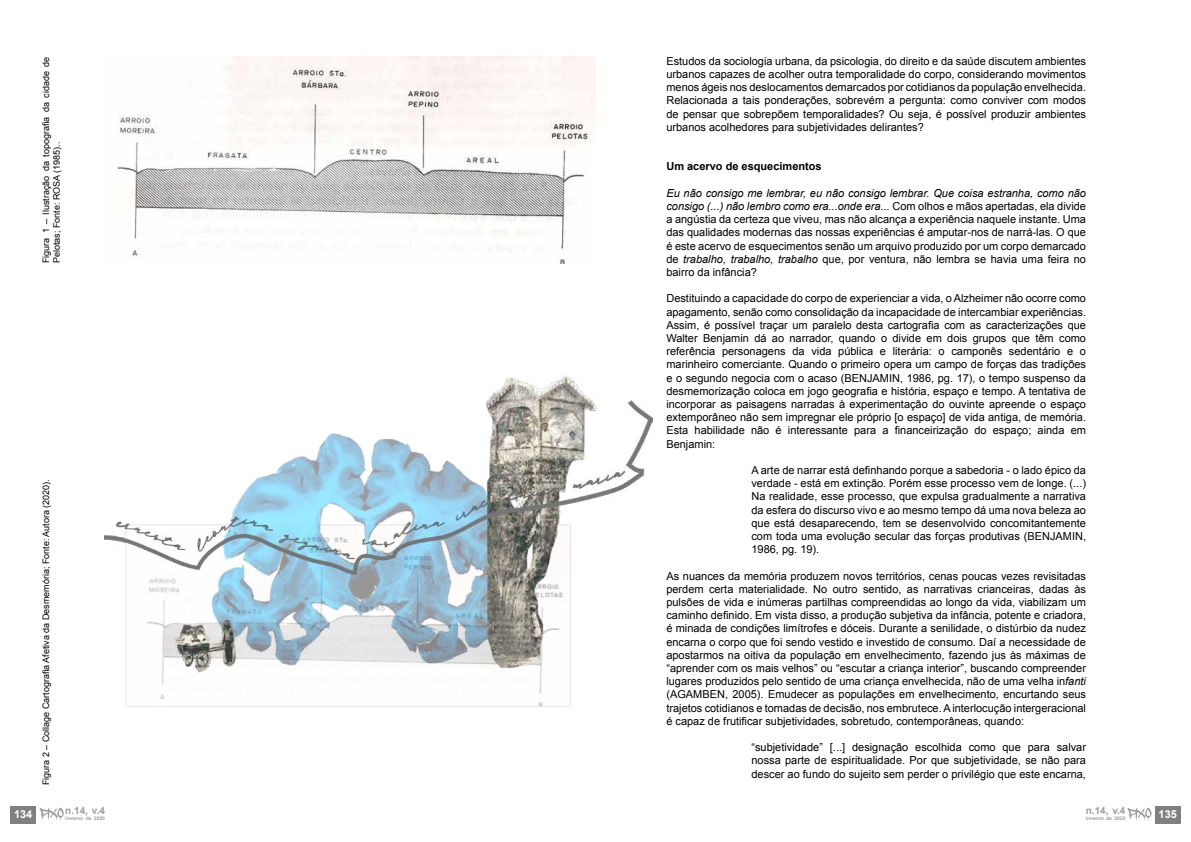
<style>
.page{position:relative;width:1191px;height:842px;background:#fff}
.page>*{position:absolute;margin:0;border:0;box-sizing:border-box;transform-origin:0 0}
.t1{font:11px/13.2px "Arial";color:#000;text-align:justify}
.t2{font:700 11px "Arial";color:#000}
.t3{font:700 11px "Arial";color:#fff}
.t4{font:700 10px "Arial";color:#9d9d9c}
.t5{font:9px/10.8px "Arial";color:#000}
.t6{font:700 5px "Arial";color:#9d9d9c}
.s1{font-style:italic}
</style>
<div class="page">
<img style="left:105px;top:376px;width:547px;height:331px">
<img style="left:117px;top:57px;width:478px;height:206px">
<div style="left:1155px;top:806px;width:25px;height:17px;background:#808080"></div>
<svg style="left:1127px;top:808px;width:24px;height:13px"></svg>
<div style="left:11px;top:806px;width:25px;height:17px;background:#808080"></div>
<svg style="left:40px;top:808px;width:24px;height:13px"></svg>
<p class="t5" style="left:41px;top:263px;width:208px;rotate:-90deg">Figura 1 – Ilustração da topografia da cidade de<br>Pelotas; Fonte: ROSA (1985)..</p>
<p class="t3" style="left:14px;top:807px;width:20px">134</p>
<p class="t5" style="left:41px;top:785px;width:308px;rotate:-90deg">Figura 2 – Collage Cartografia Afetiva da Desmemória; Fonte: Autora (2020).</p>
<p class="t4" style="left:65px;top:804px;width:41px">n.14, v.4</p>
<p class="t6" style="left:65px;top:815px;width:41px">inverno de 2020</p>
<p class="t1" style="left:666px;top:54px;width:421px">Estudos da sociologia urbana, da psicologia, do direito e da saúde discutem ambientes urbanos capazes de acolher outra temporalidade do corpo, considerando movimentos menos ágeis nos deslocamentos demarcados por cotidianos da população envelhecida.<br>Relacionada a tais ponderações, sobrevém a pergunta: como conviver com modos de pensar que sobrepõem temporalidades? Ou seja, é possível produzir ambientes urbanos acolhedores para subjetividades delirantes?</p>
<p class="t2" style="left:666px;top:159px;width:157px">Um acervo de esquecimentos</p>
<p class="t1" style="left:666px;top:186px;width:421px"><span class="s1">Eu não consigo me lembrar, eu não consigo lembrar. Que coisa estranha, como não consigo (...) não lembro como era...onde era...</span> Com olhos e mãos apertadas, ela divide a angústia da certeza que viveu, mas não alcança a experiência naquele instante. Uma das qualidades modernas das nossas experiências é amputar-nos de narrá-las. O que é este acervo de esquecimentos senão um arquivo produzido por um corpo demarcado de <span class="s1">trabalho, trabalho, trabalho</span> que, por ventura, não lembra se havia uma feira no bairro da infância?</p>
<p class="t1" style="left:666px;top:292px;width:421px">Destituindo a capacidade do corpo de experienciar a vida, o Alzheimer não ocorre como apagamento, senão como consolidação da incapacidade de intercambiar experiências.<br>Assim, é possível traçar um paralelo desta cartografia com as caracterizações que Walter Benjamin dá ao narrador, quando o divide em dois grupos que têm como referência personagens da vida pública e literária: o camponês sedentário e o marinheiro comerciante. Quando o primeiro opera um campo de forças das tradições e o segundo negocia com o acaso (BENJAMIN, 1986, pg. 17), o tempo suspenso da desmemorização coloca em jogo geografia e história, espaço e tempo. A tentativa de incorporar as paisagens narradas à experimentação do ouvinte apreende o espaço extemporâneo não sem impregnar ele próprio [o espaço] de vida antiga, de memória.<br>Esta habilidade não é interessante para a financeirização do espaço; ainda em Benjamin:</p>
<p class="t1" style="left:751px;top:464px;width:336px">A arte de narrar está definhando porque a sabedoria - o lado épico da verdade - está em extinção. Porém esse processo vem de longe. (...)<br>Na realidade, esse processo, que expulsa gradualmente a narrativa da esfera do discurso vivo e ao mesmo tempo dá uma nova beleza ao que está desaparecendo, tem se desenvolvido concomitantemente com toda uma evolução secular das forças produtivas (BENJAMIN, 1986, pg. 19).</p>
<p class="t1" style="left:666px;top:569px;width:421px">As nuances da memória produzem novos territórios, cenas poucas vezes revisitadas perdem certa materialidade. No outro sentido, as narrativas crianceiras, dadas às pulsões de vida e inúmeras partilhas compreendidas ao longo da vida, viabilizam um caminho definido. Em vista disso, a produção subjetiva da infância, potente e criadora, é minada de condições limítrofes e dóceis. Durante a senilidade, o distúrbio da nudez encarna o corpo que foi sendo vestido e investido de consumo. Daí a necessidade de apostarmos na oitiva da população em envelhecimento, fazendo jus às máximas de “aprender com os mais velhos” ou “escutar a criança interior”, buscando compreender lugares produzidos pelo sentido de uma criança envelhecida, não de uma velha in<span class="s1">fanti </span>(AGAMBEN, 2005). Emudecer as populações em envelhecimento, encurtando seus trajetos cotidianos e tomadas de decisão, nos embrutece. A interlocução intergeracional é capaz de frutificar subjetividades, sobretudo, contemporâneas, quando:</p>
<p class="t1" style="left:751px;top:741px;width:336px">“subjetividade” [...] designação escolhida como que para salvar nossa parte de espiritualidade. Por que subjetividade, se não para descer ao fundo do sujeito sem perder o privilégio que este encarna,</p>
<p class="t4" style="left:1085px;top:804px;width:41px">n.14, v.4</p>
<p class="t6" style="left:1085px;top:815px;width:41px">inverno de 2020</p>
<p class="t3" style="left:1158px;top:807px;width:20px">135</p>
</div>
